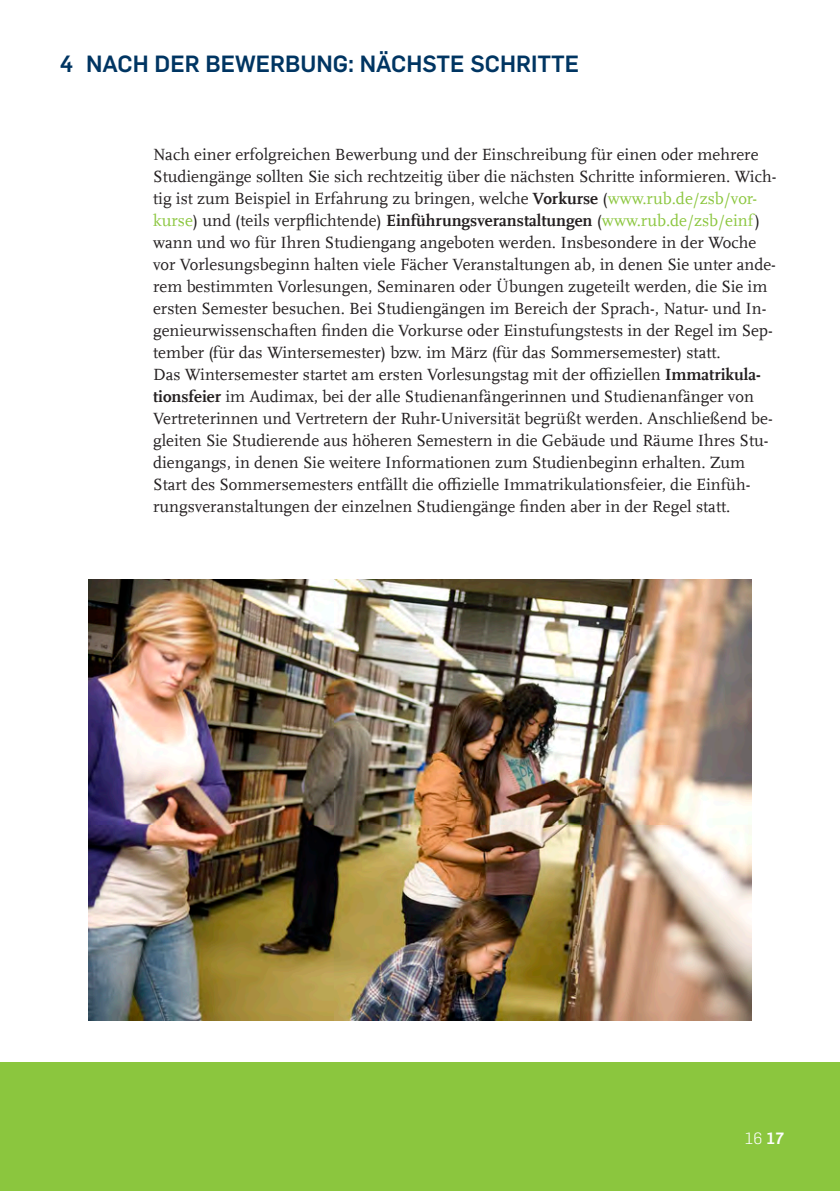
<style>
.page{position:relative;width:840px;height:1191px;background:#fff}
.page>*{position:absolute;margin:0;border:0;box-sizing:border-box;transform-origin:0 0}
.t1{font:700 23px "Rub Flama";color:#003562}
.t2{font:17px/22px "RUB Scala MZ";color:#231f20}
.t3{font:300 16px "Rub Flama";color:#fff}
.s1{font-weight:700}
.s2{color:#8bc63e}
</style>
<div class="page">
<div style="left:0;top:1062px;width:839px;height:129px;background:#8bc63e"></div>
<img style="left:88px;top:579px;width:663px;height:441px">
<h1 class="t1" style="left:60px;top:47px;width:520px">4 NACH DER BEWERBUNG: NÄCHSTE SCHRITTE</h1>
<p class="t2" style="left:153px;top:143px;width:624px">Nach einer erfolgreichen Bewerbung und der Einschreibung für einen oder mehrere Studiengänge sollten Sie sich rechtzeitig über die nächsten Schritte informieren. Wich&shy;tig ist zum Beispiel in Erfahrung zu bringen, welche <span class="s1">Vorkurse</span> (<span class="s2">www.rub.de/zsb/vor&shy;kurse</span>) und (teils verpflichtende) <span class="s1">Einführungsveranstaltungen</span> (<span class="s2">www.rub.de/zsb/einf</span>) wann und wo für Ihren Studiengang angeboten werden. Insbesondere in der Woche vor Vorlesungsbeginn halten viele Fächer Veranstaltungen ab, in denen Sie unter ande&shy;rem bestimmten Vorlesungen, Seminaren oder Übungen zugeteilt werden, die Sie im ersten Semester besuchen. Bei Studiengängen im Bereich der Sprach-, Natur- und In&shy;genieurwissenschaften finden die Vorkurse oder Einstufungstests in der Regel im Sep&shy;tember (für das Wintersemester) bzw. im März (für das Sommersemester) statt.<br>Das Wintersemester startet am ersten Vorlesungstag mit der offiziellen <span class="s1">Immatrikula&shy;tionsfeier</span> im Audimax, bei der alle Studienanfängerinnen und Studienanfänger von Vertreterinnen und Vertretern der Ruhr-Universität begrüßt werden. Anschließend be&shy;gleiten Sie Studierende aus höheren Semestern in die Gebäude und Räume Ihres Stu&shy;diengangs, in denen Sie weitere Informationen zum Studienbeginn erhalten. Zum Start des Sommersemesters entfällt die offizielle Immatrikulationsfeier, die Einfüh&shy;rungsveranstaltungen der einzelnen Studiengänge finden aber in der Regel statt.</p>
<p class="t3" style="left:744px;top:1127px;width:41px">16 <span class="s1">17</span></p>
</div>
